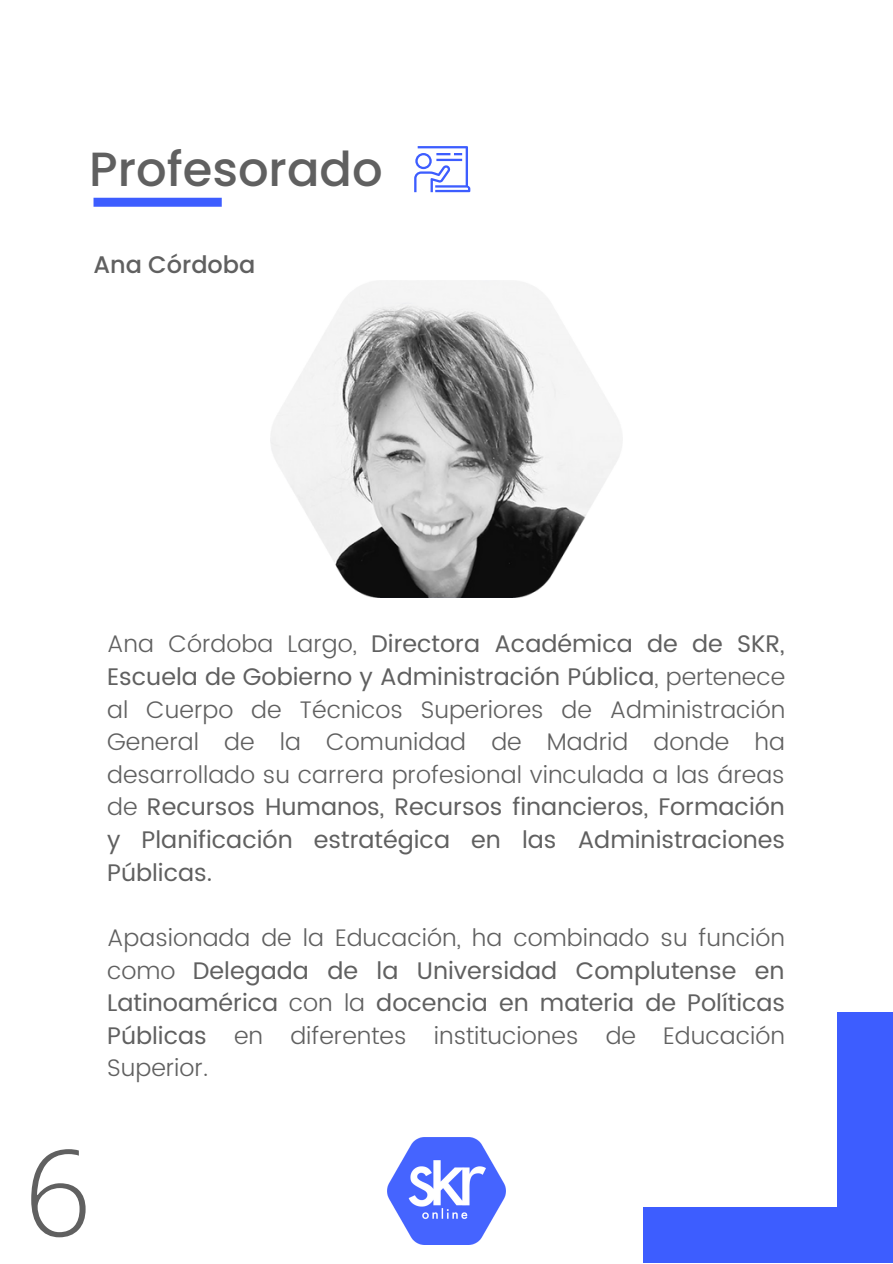
<style>
.page{position:relative;width:893px;height:1264px;background:#fff}
.page>*{position:absolute;margin:0;border:0;box-sizing:border-box;transform-origin:0 0}
.t1{font:300 119.85px "Open Sans";color:#606060}
.t2{font:500 48px "Poppins";color:#606060}
.t3{font:24px/32.5px "Poppins";color:#606060;text-align:justify}
.t4{font:300 24px/32.5px "Poppins";color:#606060;text-align:justify}
.t5{font:500 24px "Poppins";color:#606060}
.s1{font-weight:300}
.s2{font-weight:400}
</style>
<div class="page">
<img style="left:387px;top:1137px;width:118px;height:106px">
<div style="left:93px;top:198px;width:129px;height:9px;background:#3d5dff"></div>
<svg style="left:414px;top:146px;width:56px;height:46px"></svg>
<div style="left:643px;top:1207px;width:249px;height:55px;background:#3d5dff"></div>
<div style="left:837px;top:1012px;width:55px;height:249px;background:#3d5dff"></div>
<img style="left:270px;top:280px;width:352px;height:317px">
<p class="t2" style="left:89px;top:135px;width:295px">Profesorado</p>
<p class="t5" style="left:93px;top:248px;width:163px">Ana Córdoba</p>
<p class="t3" style="left:107px;top:628px;width:679px"><span class="s1">Ana Córdoba Largo,</span> Directora Académica de de SKR, Escuela de Gobierno y Administración Pública<span class="s1">, pertenece al Cuerpo de Técnicos Superiores de Administración General de la Comunidad de Madrid donde ha desarrollado su carrera profesional vinculada a las áreas de</span> Recursos Humanos, Recursos financieros, Formación y Planificación estratégica en las Administraciones Públicas.</p>
<p class="t4" style="left:107px;top:921px;width:679px">Apasionada de la Educación, ha combinado su función como <span class="s2">Delegada de la Universidad Complutense en Latinoamérica</span> con la <span class="s2">docencia en materia de Políticas Públicas</span> en diferentes instituciones de Educación Superior.</p>
<p class="t1" style="left:24px;top:1108px;width:70px">6</p>
</div>
